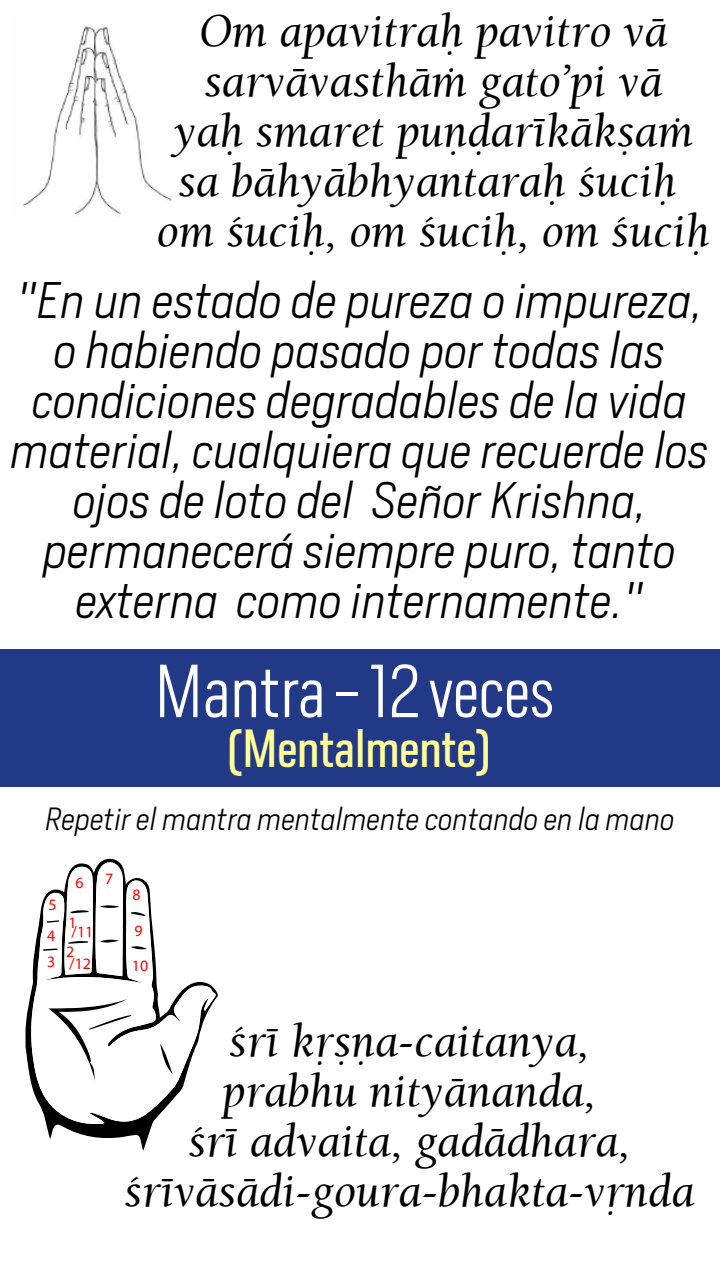
<style>
.page{position:relative;width:720px;height:1280px;background:#fff}
.page>*{position:absolute;margin:0;border:0;box-sizing:border-box;transform-origin:0 0}
.t1{font:300 70px "Heroun Cond";color:#fff}
.t2{font:50px "Heroun Cond";color:#ffff96}
.t3{font:italic 300 48px/50px "Heroun";color:#000;text-align:center}
.t4{font:italic 48px/50px "Balaram";color:#000;text-align:center}
.t5{font:italic 300 30px "Heroun";color:#000}
.t6{font:15.9px/28.7px "Myriad Pro";color:#f00}
</style>
<div class="page">
<img style="left:22px;top:26px;width:150px;height:189px">
<div style="left:0;top:649px;width:720px;height:138px;background:#223987"></div>
<svg style="left:26px;top:858px;width:192px;height:293px"></svg>
<p class="t4" style="left:157px;top:5px;width:555px">Om apavitraù pavitro vä sarvävasthäà gato’pi vä<br>yaù smaret puëòarékäkñaà sa bähyäbhyantaraù çuciù om çuciù, om çuciù, om çuciù</p>
<p class="t3" style="left:11px;top:274px;width:700px">"En un estado de pureza o impureza, o habiendo pasado por todas las condiciones degradables de la vida material, cualquiera que recuerde los ojos de loto del Señor Krishna, permanecerá siempre puro, tanto externa como internamente."</p>
<h1 class="t1" style="left:155px;top:648px;width:401px">Mantra - 12 veces</h1>
<p class="t2" style="left:228px;top:717px;width:264px">(Mentalmente)</p>
<p class="t5" style="left:45px;top:800px;width:631px">Repetir el mantra mentalmente contando en la mano</p>
<p class="t6" style="left:48px;top:890px;width:10px">5</p>
<p class="t6" style="left:47px;top:921px;width:10px">4</p>
<p class="t6" style="left:47px;top:947px;width:10px">3</p>
<p class="t6" style="left:75px;top:868px;width:10px">6</p>
<p class="t6" style="left:105px;top:864px;width:10px">7</p>
<p class="t6" style="left:66px;top:909px;width:12px">1<br>2</p>
<p class="t6" style="left:69px;top:916px;width:26px;line-height:31.6px">/11 /12</p>
<p class="t6" style="left:132px;top:880px;width:10px">8</p>
<p class="t6" style="left:132px;top:913px;width:18px;line-height:34.9px">9<br>10</p>
<p class="t4" style="left:124px;top:1015px;width:572px">çré kåñëa-caitanya,<br>prabhu nityänanda,<br>çré advaita, gadädhara, çréväsädi-goura-bhakta-vånda</p>
</div>
